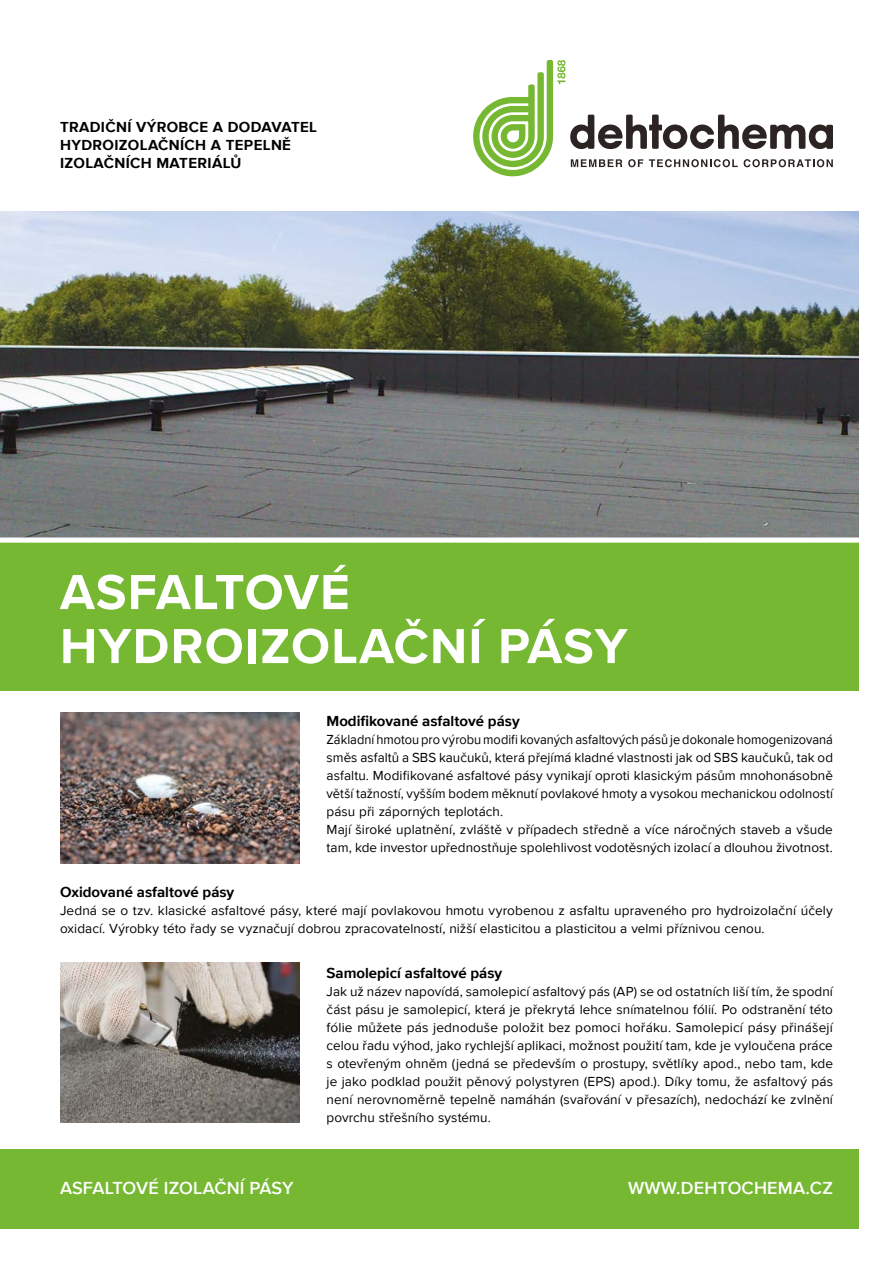
<style>
.page{position:relative;width:893px;height:1263px;background:#fff}
.page>*{position:absolute;margin:0;border:0;box-sizing:border-box;transform-origin:0 0}
.t1{font:700 51px/54px "Proxima Nova";letter-spacing:.025em;color:#fff}
.t2{font:600 18px "Proxima Nova";letter-spacing:.01em;color:#fff}
.t3{font:700 15px "Proxima Nova";color:#000}
.t4{font:700 15px/18px "Proxima Nova";letter-spacing:.025em;color:#000}
.t5{font:13.5px/18px "Proxima Nova";letter-spacing:.005em;color:#000;text-align:justify}
.t6{font:13.5px/18px "Proxima Nova";letter-spacing:.005em;color:#000;scale:.95 1}
</style>
<div class="page">
<img style="left:0;top:212px;width:859px;height:325px">
<img style="left:60px;top:712px;width:240px;height:152px">
<div style="left:0;top:1149px;width:859px;height:80px;background:#76b832"></div>
<div style="left:0;top:540px;width:859px;height:151px;background:#76b832"></div>
<svg style="left:0;top:537px;width:859px;height:6px"></svg>
<img style="left:60px;top:962px;width:240px;height:161px">
<svg style="left:473px;top:60px;width:360px;height:116px"></svg>
<p class="t4" style="left:60px;top:119px;width:259px">TRADIČNÍ VÝROBCE A DODAVATEL<br>HYDROIZOLAČNÍCH A TEPELNĚ<br>IZOLAČNÍCH MATERIÁLŮ</p>
<h1 class="t1" style="left:60px;top:567px;width:569px">ASFALTOVÉ<br>HYDROIZOLAČNÍ PÁSY</h1>
<p class="t3" style="left:327px;top:712px;width:195px">Modifikované asfaltové pásy</p>
<p class="t6" style="left:327px;top:731px;width:535px">Základní hmotou pro výrobu modifi kovaných asfaltových pásů je dokonale homogenizovaná směs asfaltů a SBS kaučuků, která přejímá kladné vlastnosti jak od SBS kaučuků, tak od asfaltu. Modifikované asfaltové pásy vynikají oproti klasickým pásům mnohonásobně větší tažností, vyšším bodem měknutí povlakové hmoty a vysokou mechanickou odolností pásu při záporných teplotách.<br>Mají široké uplatnění, zvláště v případech středně a více náročných staveb a všude tam, kde investor upřednostňuje spolehlivost vodotěsných izolací a dlouhou životnost.</p>
<p class="t3" style="left:60px;top:883px;width:176px">Oxidované asfaltové pásy</p>
<p class="t5" style="left:60px;top:902px;width:774px">Jedná se o tzv. klasické asfaltové pásy, které mají povlakovou hmotu vyrobenou z asfaltu upraveného pro hydroizolační účely oxidací. Výrobky této řady se vyznačují dobrou zpracovatelností, nižší elasticitou a plasticitou a velmi příznivou cenou.</p>
<p class="t3" style="left:327px;top:964px;width:177px">Samolepicí asfaltové pásy</p>
<p class="t5" style="left:327px;top:983px;width:508px">Jak už název napovídá, samolepicí asfaltový pás (AP) se od ostatních liší tím, že spodní část pásu je samolepicí, která je překrytá lehce snímatelnou fólií. Po odstranění této fólie můžete pás jednoduše položit bez pomoci hořáku. Samolepicí pásy přinášejí celou řadu výhod, jako rychlejší aplikaci, možnost použití tam, kde je vyloučena práce s otevřeným ohněm (jedná se především o prostupy, světlíky apod., nebo tam, kde je jako podklad použit pěnový polystyren (EPS) apod.). Díky tomu, že asfaltový pás není nerovnoměrně tepelně namáhán (svařování v přesazích), nedochází ke zvlnění povrchu střešního systému.</p>
<h2 class="t2" style="left:60px;top:1177px;width:235px">ASFALTOVÉ IZOLAČNÍ PÁSY</h2>
<h2 class="t2" style="left:628px;top:1177px;width:206px">WWW.DEHTOCHEMA.CZ</h2>
</div>
